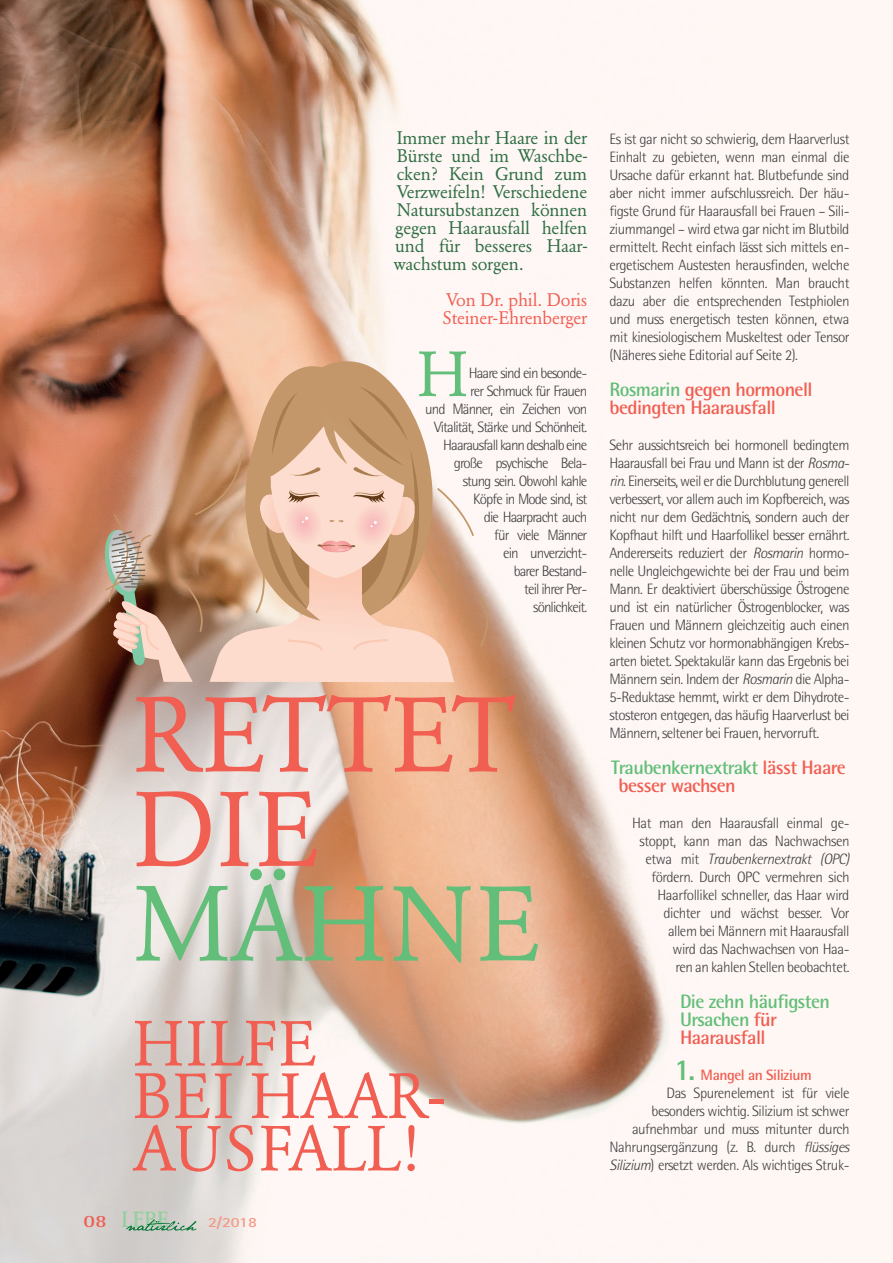
<style>
.page{position:relative;width:893px;height:1263px;background:#fef7f4}
.page>*{position:absolute;margin:0;border:0;box-sizing:border-box;transform-origin:0 0}
.t1{font:105px/94.5px "Garamond BQ";letter-spacing:-.01em;color:#f15e52}
.t2{font:105px "Garamond BQ";letter-spacing:.01em;color:#62be78}
.t3{font:63px/52.5px "Garamond BQ";letter-spacing:.01em;color:#f15e52}
.t4{font:63px "Garamond BQ";color:#62be78}
.t5{font:700 23.1px "Rotis Serif";color:#93cf9e;scale:.91 1}
.t6{font:700 19.5px/18px "AT Rotis Semi Sans";letter-spacing:-.03em;color:#f15e52}
.t7{font:700 19.5px/18px "AT Rotis Semi Sans";letter-spacing:-.03em;color:#62be78}
.t8{font:18px/18px "Garamond BQ";letter-spacing:-.01em;color:#2e6d43;text-align:justify}
.t9{font:18px/18px "Garamond BQ";letter-spacing:-.01em;color:#f15e52}
.t10{font:300 15px/18px "AT Rotis Semi Sans";letter-spacing:-.04em;color:#3e3e3f;text-align:justify}
.t11{font:300 15px/18px "AT Rotis Semi Sans";letter-spacing:-.06em;color:#3e3e3f;text-align:right}
.t12{font:700 15px "AT Rotis Semi Sans";letter-spacing:-.03em;color:#f15e52}
.t13{font:700 14.1px "AT Rotis Sans Serif";color:#f59886;scale:1.18 1}
.s1{font-size:17.85px;color:#f15e52}
.s2{color:#62be78}
.s3{font-style:italic}
.s4{color:#f15e52}
.s5{font-size:30px;color:#62be78}
</style>
<div class="page">
<img style="left:0;top:0;width:667px;height:1263px">
<svg style="left:243px;top:352px;width:191px;height:28px"></svg>
<div style="left:293px;top:375px;width:67px;height:52px;background:#c3976a;border-radius:50%"></div>
<svg style="left:103px;top:380px;width:385px;height:302px"></svg>
<svg style="left:126px;top:1219px;width:70px;height:12px"></svg>
<p class="t8" style="left:394px;top:129px;width:195px">Immer mehr Haare in der Bürste und im Waschbe&shy;cken? Kein Grund zum Verzweifeln! Verschiedene Natursubstanzen können gegen Haarausfall helfen und für besseres Haar&shy;wachstum sorgen.</p>
<p class="t9" style="left:442px;top:291px;width:146px">Von Dr. phil. Doris<br>Steiner-Ehrenberger</p>
<p class="t11" style="left:425px;top:365px;width:164px">Haare sind ein besonde-<br>rer Schmuck für Frauen<br>und Männer, ein Zeichen von<br>Vitalität, Stärke und Schönheit.<br>Haarausfall kann deshalb eine große psychische Bela&shy;stung sein. Obwohl kahle<br>Köpfe in Mode sind, ist<br>die Haarpracht auch<br>für viele Männer<br>ein unverzicht-<br>barer Bestand-<br>teil ihrer Per-<br>sönlichkeit.</p>
<h2 class="t4" style="left:417px;top:341px;width:53px">H</h2>
<h1 class="t1" style="left:133px;top:691px;width:386px">RETTET<br>DIE</h1>
<h1 class="t2" style="left:133px;top:868px;width:409px">MÄHNE</h1>
<h2 class="t3" style="left:133px;top:1019px;width:313px">HILFE<br>BEI HAAR-<br>AUSFALL!</h2>
<h3 class="t5" style="left:83px;top:1205px;width:95px"><span class="s1">08</span> LEBE</h3>
<p class="t13" style="left:208px;top:1216px;width:43px">2/2018</p>
<p class="t10" style="left:609px;top:131px;width:242px">Es ist gar nicht so schwierig, dem Haarverlust Einhalt zu gebieten, wenn man einmal die Ursache dafür erkannt hat. Blutbefunde sind aber nicht immer aufschlussreich. Der häu&shy;figste Grund für Haarausfall bei Frauen – Sili&shy;ziummangel – wird etwa gar nicht im Blutbild ermittelt. Recht einfach lässt sich mittels en&shy;ergetischem Austesten herausfinden, welche Substanzen helfen könnten. Man braucht dazu aber die entsprechenden Testphiolen und muss energetisch testen können, etwa mit kinesiologischem Muskeltest oder Tensor (Näheres siehe Editorial auf Seite 2).</p>
<h3 class="t6" style="left:609px;top:382px;width:205px"><span class="s2">Rosmarin</span> gegen hormonell bedingten Haarausfall</h3>
<p class="t10" style="left:609px;top:437px;width:242px;text-align:left">Sehr aussichtsreich bei hormonell bedingtem Haarausfall bei Frau und Mann ist der <span class="s3">Rosma&shy;rin</span>. Einerseits, weil er die Durchblutung generell verbessert, vor allem auch im Kopfbereich, was nicht nur dem Gedächtnis, sondern auch der Kopfhaut hilft und Haarfollikel besser ernährt.<br>Andererseits reduziert der <span class="s3">Rosmarin</span> hormo&shy;nelle Ungleichgewichte bei der Frau und beim Mann. Er deaktiviert überschüssige Östrogene und ist ein natürlicher Östrogenblocker, was Frauen und Männern gleichzeitig auch einen kleinen Schutz vor hormonabhängigen Krebs&shy;arten bietet. Spektakulär kann das Ergebnis bei Männern sein. Indem der <span class="s3">Rosmarin</span> die Alpha-5-Reduktase hemmt, wirkt er dem Dihydrote&shy;stosteron entgegen, das häufig Haarverlust bei Männern, seltener bei Frauen, hervorruft.</p>
<h3 class="t6" style="left:618px;top:760px;width:229px;text-indent:-8px"><span class="s2">Traubenkernextrakt</span> lässt Haare besser wachsen</h3>
<p class="t10" style="left:632px;top:815px;width:219px;text-align:right">Hat man den Haarausfall einmal ge&shy;stoppt, kann man das Nachwachsen etwa mit <span class="s3">Traubenkernextrakt (OPC) </span>fördern. Durch OPC vermehren sich Haarfollikel schneller, das Haar wird dichter und wächst besser. Vor allem bei Männern mit Haarausfall<br>wird das Nachwachsen von Haa-<br>ren an kahlen Stellen beobachtet.</p>
<h3 class="t7" style="left:680px;top:994px;width:152px">Die zehn häufigsten<br>Ursachen <span class="s4">für<br>Haarausfall</span></h3>
<p class="t12" style="left:674px;top:1069px;width:139px"><span class="s5">1.</span> Mangel an Silizium</p>
<p class="t10" style="left:666px;top:1085px;width:185px">Das Spurenelement ist für viele</p>
<p class="t10" style="left:651px;top:1103px;width:200px">besonders wichtig. Silizium ist schwer</p>
<p class="t10" style="left:632px;top:1121px;width:219px">aufnehmbar und muss mitunter durch</p>
<p class="t10" style="left:609px;top:1139px;width:241px">Nahrungsergänzung (z. B. durch <span class="s3">flüssiges</span></p>
<p class="t10" style="left:609px;top:1157px;width:241px"><span class="s3">Silizium</span>) ersetzt werden. Als wichtiges Struk-</p>
</div>
